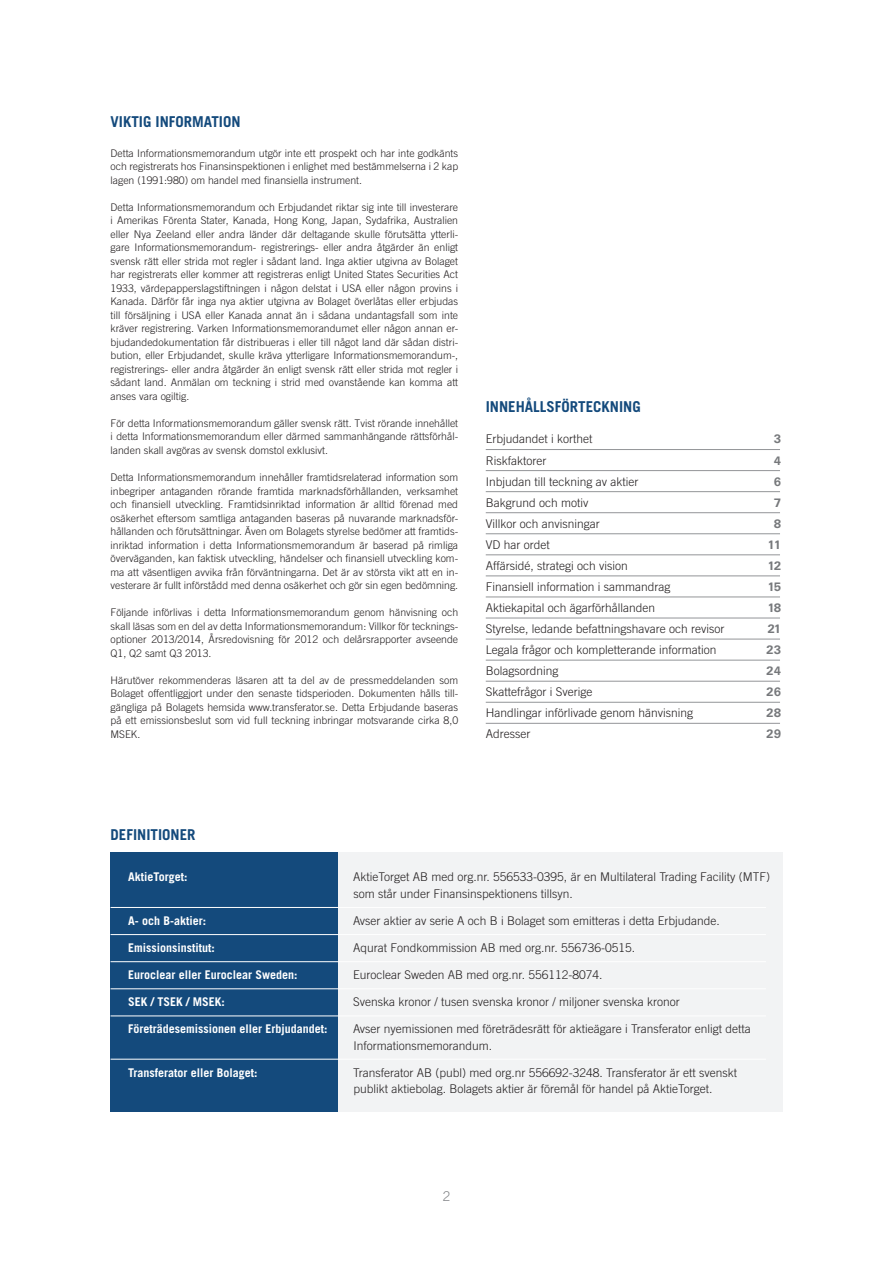
<style>
.page{position:relative;width:893px;height:1263px;background:#fff}
.page>*{position:absolute;margin:0;border:0;box-sizing:border-box;transform-origin:0 0}
.Rubrik_2{font:700 15px "Trade Gothic";color:#144a7c}
.t1{font:300 13.5px "Trade Gothic";color:#808285}
.Bröd1{font:300 12px/16.5px "Trade Gothic";color:#231f20}
.Bröd1-2{font:700 12px "Trade Gothic";color:#fff}
.Bröd1-3{font:700 12px "Univers BQ";letter-spacing:-.05em;color:#76787b}
.Bröd1-4{font:300 10.5px/13.5px "Trade Gothic";color:#231f20;text-align:justify}
</style>
<div class="page">
<hr style="left:486px;top:449px;width:294px;height:1px;background:#939598">
<hr style="left:486px;top:470px;width:294px;height:1px;background:#939598">
<hr style="left:486px;top:491px;width:294px;height:1px;background:#939598">
<hr style="left:486px;top:512px;width:294px;height:1px;background:#939598">
<hr style="left:486px;top:533px;width:294px;height:1px;background:#939598">
<hr style="left:486px;top:555px;width:294px;height:1px;background:#939598">
<hr style="left:486px;top:576px;width:294px;height:1px;background:#939598">
<hr style="left:486px;top:597px;width:294px;height:1px;background:#939598">
<hr style="left:486px;top:618px;width:294px;height:1px;background:#939598">
<hr style="left:486px;top:639px;width:294px;height:1px;background:#939598">
<hr style="left:486px;top:660px;width:294px;height:1px;background:#939598">
<hr style="left:486px;top:681px;width:294px;height:1px;background:#939598">
<hr style="left:486px;top:702px;width:294px;height:1px;background:#939598">
<hr style="left:486px;top:723px;width:294px;height:1px;background:#939598">
<div style="left:111px;top:852px;width:230px;height:260px;background:#144a7c"></div>
<div style="left:338px;top:852px;width:445px;height:260px;background:#f2f3f4"></div>
<hr style="left:111px;top:907px;width:655px;height:1px;background:#fff">
<hr style="left:111px;top:934px;width:655px;height:1px;background:#fff">
<hr style="left:111px;top:961px;width:655px;height:1px;background:#fff">
<hr style="left:111px;top:988px;width:655px;height:1px;background:#fff">
<hr style="left:111px;top:1015px;width:655px;height:1px;background:#fff">
<hr style="left:111px;top:1059px;width:655px;height:1px;background:#fff">
<p class="Rubrik_2" style="left:111px;top:112px;width:132px">VIKTIG INFORMATION</p>
<p class="Bröd1-4" style="left:111px;top:146px;width:349px">Detta Informationsmemorandum utgör inte ett prospekt och har inte godkänts och registrerats hos Finansinspektionen i enlighet med bestämmelserna i 2 kap lagen (1991:980) om handel med finansiella instrument.</p>
<p class="Bröd1-4" style="left:111px;top:200px;width:349px">Detta Informationsmemorandum och Erbjudandet riktar sig inte till investerare i Amerikas Förenta Stater, Kanada, Hong Kong, Japan, Sydafrika, Australien eller Nya Zeeland eller andra länder där deltagande skulle förutsätta ytterli&shy;gare Informationsmemorandum- registrerings- eller andra åtgärder än enligt svensk rätt eller strida mot regler i sådant land. Inga aktier utgivna av Bolaget har registrerats eller kommer att registreras enligt United States Securities Act 1933, värdepapperslagstiftningen i någon delstat i USA eller någon provins i Kanada. Därför får inga nya aktier utgivna av Bolaget överlåtas eller erbjudas till försäljning i USA eller Kanada annat än i sådana undantagsfall som inte kräver registrering. Varken Informationsmemorandumet eller någon annan er&shy;bjudandedokumentation får distribueras i eller till något land där sådan distri&shy;bution, eller Erbjudandet, skulle kräva ytterligare Informationsmemorandum-, registrerings- eller andra åtgärder än enligt svensk rätt eller strida mot regler i sådant land. Anmälan om teckning i strid med ovanstående kan komma att anses vara ogiltig.</p>
<p class="Bröd1-4" style="left:111px;top:416px;width:349px">För detta Informationsmemorandum gäller svensk rätt. Tvist rörande innehållet i detta Informationsmemorandum eller därmed sammanhängande rättsförhål&shy;landen skall avgöras av svensk domstol exklusivt.</p>
<p class="Bröd1-4" style="left:111px;top:470px;width:349px">Detta Informationsmemorandum innehåller framtidsrelaterad information som inbegriper antaganden rörande framtida marknadsförhållanden, verksamhet och finansiell utveckling. Framtidsinriktad information är alltid förenad med osäkerhet eftersom samtliga antaganden baseras på nuvarande marknadsför&shy;hållanden och förutsättningar. Även om Bolagets styrelse bedömer att framtids&shy;inriktad information i detta Informationsmemorandum är baserad på rimliga överväganden, kan faktisk utveckling, händelser och finansiell utveckling kom&shy;ma att väsentligen avvika från förväntningarna. Det är av största vikt att en in&shy;vesterare är fullt införstådd med denna osäkerhet och gör sin egen bedömning.</p>
<p class="Bröd1-4" style="left:111px;top:605px;width:349px">Följande införlivas i detta Informationsmemorandum genom hänvisning och skall läsas som en del av detta Informationsmemorandum: Villkor för tecknings&shy;optioner 2013/2014, Årsredovisning för 2012 och delårsrapporter avseende Q1, Q2 samt Q3 2013.</p>
<p class="Bröd1-4" style="left:111px;top:673px;width:349px">Härutöver rekommenderas läsaren att ta del av de pressmeddelanden som Bolaget offentliggjort under den senaste tidsperioden. Dokumenten hålls till&shy;gängliga på Bolagets hemsida www.transferator.se. Detta Erbjudande baseras på ett emissionsbeslut som vid full teckning inbringar motsvarande cirka 8,0<br>MSEK.</p>
<p class="Rubrik_2" style="left:486px;top:398px;width:157px">INNEHÅLLSFÖRTECKNING</p>
<p class="Bröd1" style="left:486px;top:431px;width:108px">Erbjudandet i korthet</p>
<p class="Bröd1-3" style="left:774px;top:432px;width:9px">3</p>
<p class="Bröd1" style="left:486px;top:452px;width:62px">Riskfaktorer</p>
<p class="Bröd1-3" style="left:774px;top:453px;width:9px">4</p>
<p class="Bröd1" style="left:486px;top:473px;width:154px">Inbjudan till teckning av aktier</p>
<p class="Bröd1-3" style="left:774px;top:474px;width:9px">6</p>
<p class="Bröd1" style="left:486px;top:494px;width:104px">Bakgrund och motiv</p>
<p class="Bröd1-3" style="left:774px;top:495px;width:9px">7</p>
<p class="Bröd1" style="left:486px;top:515px;width:115px">Villkor och anvisningar</p>
<p class="Bröd1-3" style="left:774px;top:516px;width:9px">8</p>
<p class="Bröd1" style="left:486px;top:536px;width:66px">VD har ordet</p>
<p class="Bröd1-3" style="left:767px;top:537px;width:15px">11</p>
<p class="Bröd1" style="left:486px;top:557px;width:143px">Affärsidé, strategi och vision</p>
<p class="Bröd1-3" style="left:767px;top:558px;width:15px">12</p>
<p class="Bröd1" style="left:486px;top:578px;width:186px">Finansiell information i sammandrag</p>
<p class="Bröd1-3" style="left:767px;top:579px;width:15px">15</p>
<p class="Bröd1" style="left:486px;top:599px;width:171px">Aktiekapital och ägarförhållanden</p>
<p class="Bröd1-3" style="left:767px;top:600px;width:15px">18</p>
<p class="Bröd1" style="left:486px;top:620px;width:240px">Styrelse, ledande befattningshavare och revisor</p>
<p class="Bröd1-3" style="left:767px;top:621px;width:15px">21</p>
<p class="Bröd1" style="left:486px;top:641px;width:232px">Legala frågor och kompletterande information</p>
<p class="Bröd1-3" style="left:766px;top:642px;width:17px">23</p>
<p class="Bröd1" style="left:486px;top:662px;width:74px">Bolagsordning</p>
<p class="Bröd1-3" style="left:766px;top:663px;width:17px">24</p>
<p class="Bröd1" style="left:486px;top:683px;width:108px">Skattefrågor i Sverige</p>
<p class="Bröd1-3" style="left:766px;top:684px;width:17px">26</p>
<p class="Bröd1" style="left:486px;top:704px;width:209px">Handlingar införlivade genom hänvisning</p>
<p class="Bröd1-3" style="left:766px;top:705px;width:17px">28</p>
<p class="Bröd1" style="left:486px;top:725px;width:46px">Adresser</p>
<p class="Bröd1-3" style="left:766px;top:726px;width:17px">29</p>
<p class="Rubrik_2" style="left:111px;top:825px;width:87px">DEFINITIONER</p>
<p class="Bröd1-2" style="left:128px;top:869px;width:61px">AktieTorget:</p>
<p class="Bröd1" style="left:353px;top:868px;width:418px">AktieTorget AB med org.nr. 556533-0395, är en Multilateral Trading Facility (MTF) som står under Finansinspektionens tillsyn.</p>
<p class="Bröd1-2" style="left:128px;top:913px;width:80px">A- och B-aktier:</p>
<p class="Bröd1" style="left:353px;top:912px;width:368px">Avser aktier av serie A och B i Bolaget som emitteras i detta Erbjudande.</p>
<p class="Bröd1-2" style="left:128px;top:940px;width:88px">Emissionsinstitut:</p>
<p class="Bröd1" style="left:353px;top:939px;width:283px">Aqurat Fondkommission AB med org.nr. 556736-0515.</p>
<p class="Bröd1-2" style="left:128px;top:967px;width:171px">Euroclear eller Euroclear Sweden:</p>
<p class="Bröd1" style="left:353px;top:966px;width:251px">Euroclear Sweden AB med org.nr. 556112-8074.</p>
<p class="Bröd1-2" style="left:128px;top:994px;width:98px">SEK / TSEK / MSEK:</p>
<p class="Bröd1" style="left:353px;top:993px;width:328px">Svenska kronor / tusen svenska kronor / miljoner svenska kronor</p>
<p class="Bröd1-2" style="left:128px;top:1021px;width:201px">Företrädesemissionen eller Erbjudandet:</p>
<p class="Bröd1" style="left:353px;top:1020px;width:399px">Avser nyemissionen med företrädesrätt för aktieägare i Transferator enligt detta<br>Informationsmemorandum.</p>
<p class="Bröd1-2" style="left:128px;top:1065px;width:131px">Transferator eller Bolaget:</p>
<p class="Bröd1" style="left:353px;top:1064px;width:385px">Transferator AB (publ) med org.nr 556692-3248. Transferator är ett svenskt publikt aktiebolag. Bolagets aktier är föremål för handel på AktieTorget.</p>
<p class="t1" style="left:443px;top:1188px;width:9px">2</p>
</div>
